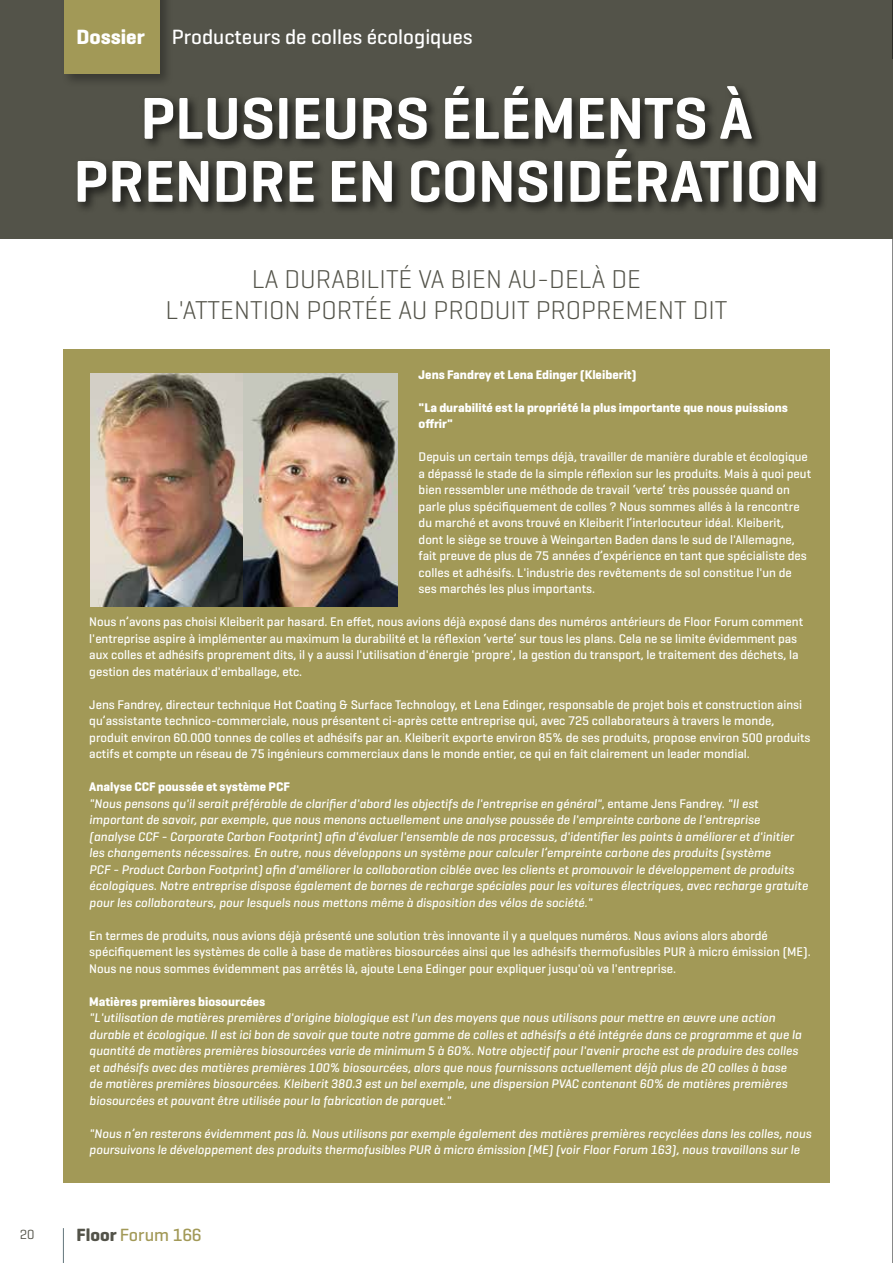
<style>
.page{position:relative;width:893px;height:1263px;background:#fff}
.page>*{position:absolute;margin:0;border:0;box-sizing:border-box;transform-origin:0 0}
.t1{font:600 60px/63px "Geogrotesque";color:#fff;text-align:center}
.t2{font:300 26.25px/31.5px "Geogrotesque";color:#535349;text-align:center}
.t3{font:500 21px "Geogrotesque";color:#fff}
.t4{font:700 21px "Geogrotesque";color:#fff}
.t5{font:500 18px "Geogrotesque";letter-spacing:-.015em;color:#a29957}
.t6{font:13.5px "Geogrotesque";color:#535349}
.t7{font:500 12.75px/16.5px "Geogrotesque";color:#fff}
.t8{font:italic 500 12.75px/16.5px "Geogrotesque";color:#fff}
.t9{font:700 12.75px/16.5px "Geogrotesque";color:#fff}
.s1{font-weight:700;font-style:normal}
.s2{font-style:normal}
.s3{font-weight:700;color:#535349}
</style>
<div class="page">
<hr style="left:63px;top:1228px;width:1px;height:35px;background:#63767b">
<div style="left:0;top:0;width:893px;height:60px;background:#535349"></div>
<svg style="left:892px;top:0;width:1px;height:1263px"></svg>
<div style="left:0;top:59px;width:893px;height:179px;background:#535349"></div>
<div style="left:74px;top:82px;width:754px;height:133px;background:#000;opacity:.65"></div>
<div style="left:63px;top:349px;width:767px;height:833px;background:#a29957"></div>
<img style="left:90px;top:373px;width:307px;height:233px">
<div style="left:62px;top:0;width:112px;height:88px;background:#000;opacity:.3"></div>
<div style="left:64px;top:0;width:95px;height:74px;background:#a29957"></div>
<h3 class="t4" style="left:77px;top:24px;width:70px">Dossier</h3>
<h3 class="t3" style="left:172px;top:24px;width:303px">Producteurs de colles écologiques</h3>
<h1 class="t1" style="left:73px;top:86px;width:748px">PLUSIEURS ÉLÉMENTS À<br>PRENDRE EN CONSIDÉRATION</h1>
<h2 class="t2" style="left:165px;top:262px;width:563px">LA DURABILITÉ VA BIEN AU-DELÀ DE<br>L'ATTENTION PORTÉE AU PRODUIT PROPREMENT DIT</h2>
<p class="t9" style="left:419px;top:366px;width:219px">Jens Fandrey et Lena Edinger (Kleiberit)</p>
<p class="t9" style="left:419px;top:399px;width:371px">"La durabilité est la propriété la plus importante que nous puissions offrir"</p>
<p class="t7" style="left:419px;top:448px;width:394px">Depuis un certain temps déjà, travailler de manière durable et écologique a dépassé le stade de la simple réflexion sur les produits. Mais à quoi peut bien ressembler une méthode de travail ‘verte’ très poussée quand on parle plus spécifiquement de colles ? Nous sommes allés à la rencontre du marché et avons trouvé en Kleiberit l’interlocuteur idéal. Kleiberit, dont le siège se trouve à Weingarten Baden dans le sud de l'Allemagne, fait preuve de plus de 75 années d’expérience en tant que spécialiste des colles et adhésifs. L'industrie des revêtements de sol constitue l'un de ses marchés les plus importants.</p>
<p class="t7" style="left:89px;top:613px;width:715px">Nous n’avons pas choisi Kleiberit par hasard. En effet, nous avions déjà exposé dans des numéros antérieurs de Floor Forum comment l'entreprise aspire à implémenter au maximum la durabilité et la réflexion ‘verte’ sur tous les plans. Cela ne se limite évidemment pas aux colles et adhésifs proprement dits, il y a aussi l'utilisation d'énergie 'propre', la gestion du transport, le traitement des déchets, la gestion des matériaux d'emballage, etc.</p>
<p class="t7" style="left:89px;top:696px;width:723px">Jens Fandrey, directeur technique Hot Coating &amp; Surface Technology, et Lena Edinger, responsable de projet bois et construction ainsi qu’assistante technico-commerciale, nous présentent ci-après cette entreprise qui, avec 725 collaborateurs à travers le monde, produit environ 60.000 tonnes de colles et adhésifs par an. Kleiberit exporte environ 85% de ses produits, propose environ 500 produits actifs et compte un réseau de 75 ingénieurs commerciaux dans le monde entier, ce qui en fait clairement un leader mondial.</p>
<p class="t8" style="left:89px;top:778px;width:720px"><span class="s1">Analyse CCF poussée et système PCF<br></span>"Nous pensons qu'il serait préférable de clarifier d'abord les objectifs de l'entreprise en général"<span class="s2">, entame Jens Fandrey.</span> "Il est important de savoir, par exemple, que nous menons actuellement une analyse poussée de l'empreinte carbone de l'entreprise (analyse CCF - Corporate Carbon Footprint) afin d'évaluer l'ensemble de nos processus, d'identifier les points à améliorer et d'initier les changements nécessaires. En outre, nous développons un système pour calculer l’empreinte carbone des produits (système<br>PCF - Product Carbon Footprint) afin d'améliorer la collaboration ciblée avec les clients et promouvoir le développement de produits écologiques. Notre entreprise dispose également de bornes de recharge spéciales pour les voitures électriques, avec recharge gratuite pour les collaborateurs, pour lesquels nous mettons même à disposition des vélos de société."</p>
<p class="t7" style="left:89px;top:927px;width:723px">En termes de produits, nous avions déjà présenté une solution très innovante il y a quelques numéros. Nous avions alors abordé spécifiquement les systèmes de colle à base de matières biosourcées ainsi que les adhésifs thermofusibles PUR à micro émission (ME).<br>Nous ne nous sommes évidemment pas arrêtés là, ajoute Lena Edinger pour expliquer jusqu'où va l'entreprise.</p>
<p class="t9" style="left:89px;top:993px;width:177px">Matières premières biosourcées</p>
<p class="t8" style="left:89px;top:1009px;width:714px">"L'utilisation de matières premières d'origine biologique est l'un des moyens que nous utilisons pour mettre en œuvre une action durable et écologique. Il est ici bon de savoir que toute notre gamme de colles et adhésifs a été intégrée dans ce programme et que la quantité de matières premières biosourcées varie de minimum 5 à 60%. Notre objectif pour l'avenir proche est de produire des colles et adhésifs avec des matières premières 100% biosourcées, alors que nous fournissons actuellement déjà plus de 20 colles à base de matières premières biosourcées. Kleiberit 380.3 est un bel exemple, une dispersion PVAC contenant 60% de matières premières biosourcées et pouvant être utilisée pour la fabrication de parquet."</p>
<p class="t8" style="left:89px;top:1125px;width:724px">"Nous n’en resterons évidemment pas là. Nous utilisons par exemple également des matières premières recyclées dans les colles, nous poursuivons le développement des produits thermofusibles PUR à micro émission (ME) (voir Floor Forum 163), nous travaillons sur le</p>
<p class="t6" style="left:20px;top:1226px;width:16px">20</p>
<h3 class="t5" style="left:77px;top:1224px;width:127px"><span class="s3">Floor</span> Forum 166</h3>
</div>
